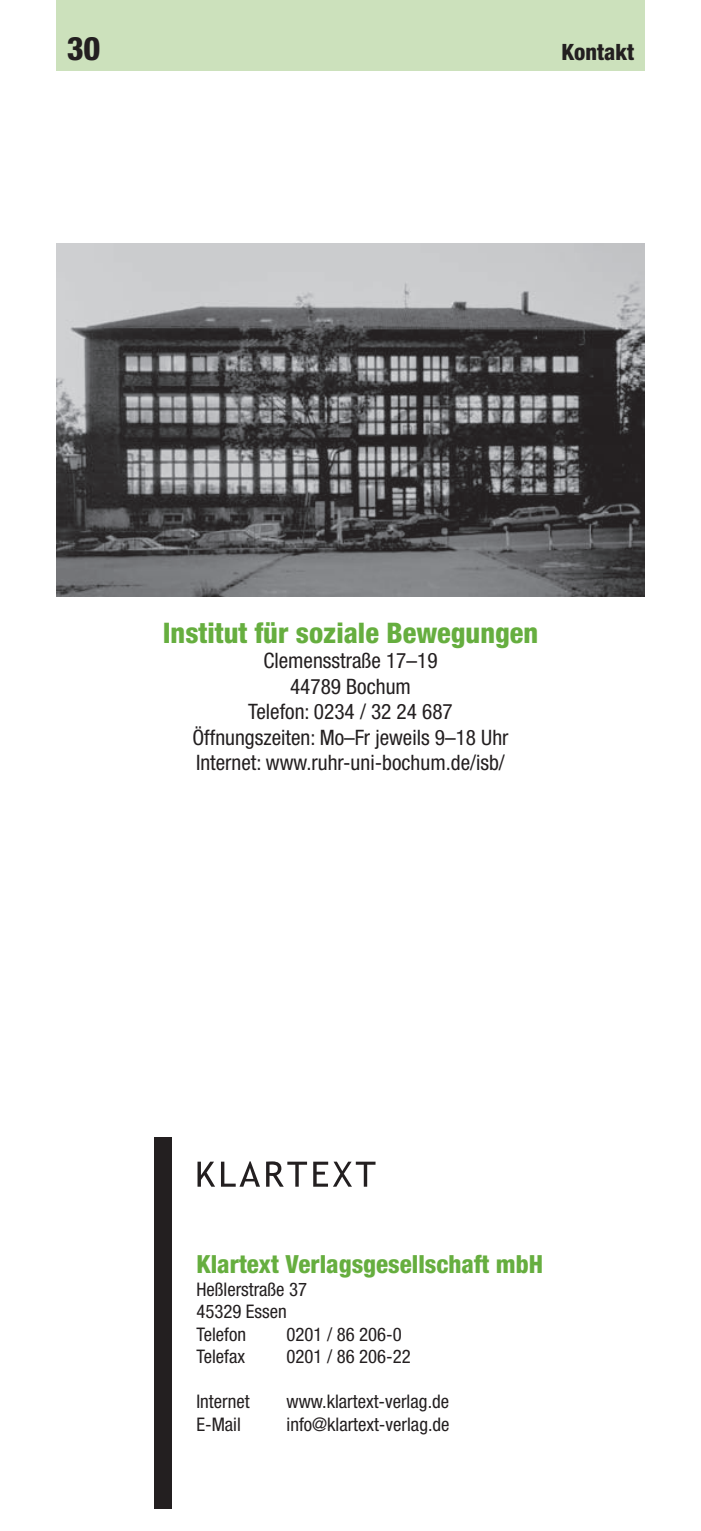
<style>
.page{position:relative;width:701px;height:1531px;background:#fff}
.page>*{position:absolute;margin:0;border:0;box-sizing:border-box;transform-origin:0 0}
.t1{font:800 condensed 32.5px "Helvetica Neue";color:#231f20}
.t2{font:800 condensed 28.25px "Helvetica Neue";color:#66ae3f}
.t3{font:800 condensed 25px "Helvetica Neue";color:#66ae3f}
.t4{font:800 condensed 22.5px "Helvetica Neue";color:#231f20}
.t5{font:condensed 21.25px/25.5px "Helvetica Neue";color:#231f20;text-align:center}
.t6{font:condensed 18.75px/22.5px "Helvetica Neue";color:#231f20}
</style>
<div class="page">
<div style="left:56px;top:0;width:588px;height:70px;background:#cce1bc"></div>
<div style="left:154px;top:1137px;width:18px;height:372px;background:#231f20"></div>
<svg style="left:197px;top:1161px;width:178px;height:25px"></svg>
<img style="left:56px;top:243px;width:588px;height:354px">
<h1 class="t1" style="left:67px;top:28px;width:35px">30</h1>
<p class="t4" style="left:561px;top:38px;width:74px">Kontakt</p>
<h2 class="t2" style="left:163px;top:615px;width:377px">Institut für soziale Bewegungen</h2>
<p class="t5" style="left:192px;top:648px;width:317px">Clemensstraße 17–19<br>44789 Bochum<br>Telefon: 0234 / 32 24 687<br>Öffnungszeiten: Mo–Fr jeweils 9–18 Uhr<br>Internet: www.ruhr-uni-bochum.de/isb/</p>
<h3 class="t3" style="left:196px;top:1249px;width:348px">Klartext Verlagsgesellschaft mbH</h3>
<p class="t6" style="left:196px;top:1278px;width:112px">Heßlerstraße 37<br>45329 Essen<br>Telefon</p>
<p class="t6" style="left:286px;top:1323px;width:117px">0201 / 86 206-0</p>
<p class="t6" style="left:196px;top:1345px;width:50px">Telefax</p>
<p class="t6" style="left:286px;top:1345px;width:126px">0201 / 86 206-22</p>
<p class="t6" style="left:196px;top:1390px;width:55px">Internet</p>
<p class="t6" style="left:286px;top:1390px;width:164px">www.klartext-verlag.de</p>
<p class="t6" style="left:196px;top:1413px;width:46px">E-Mail</p>
<p class="t6" style="left:286px;top:1413px;width:164px">info@klartext-verlag.de</p>
</div>
